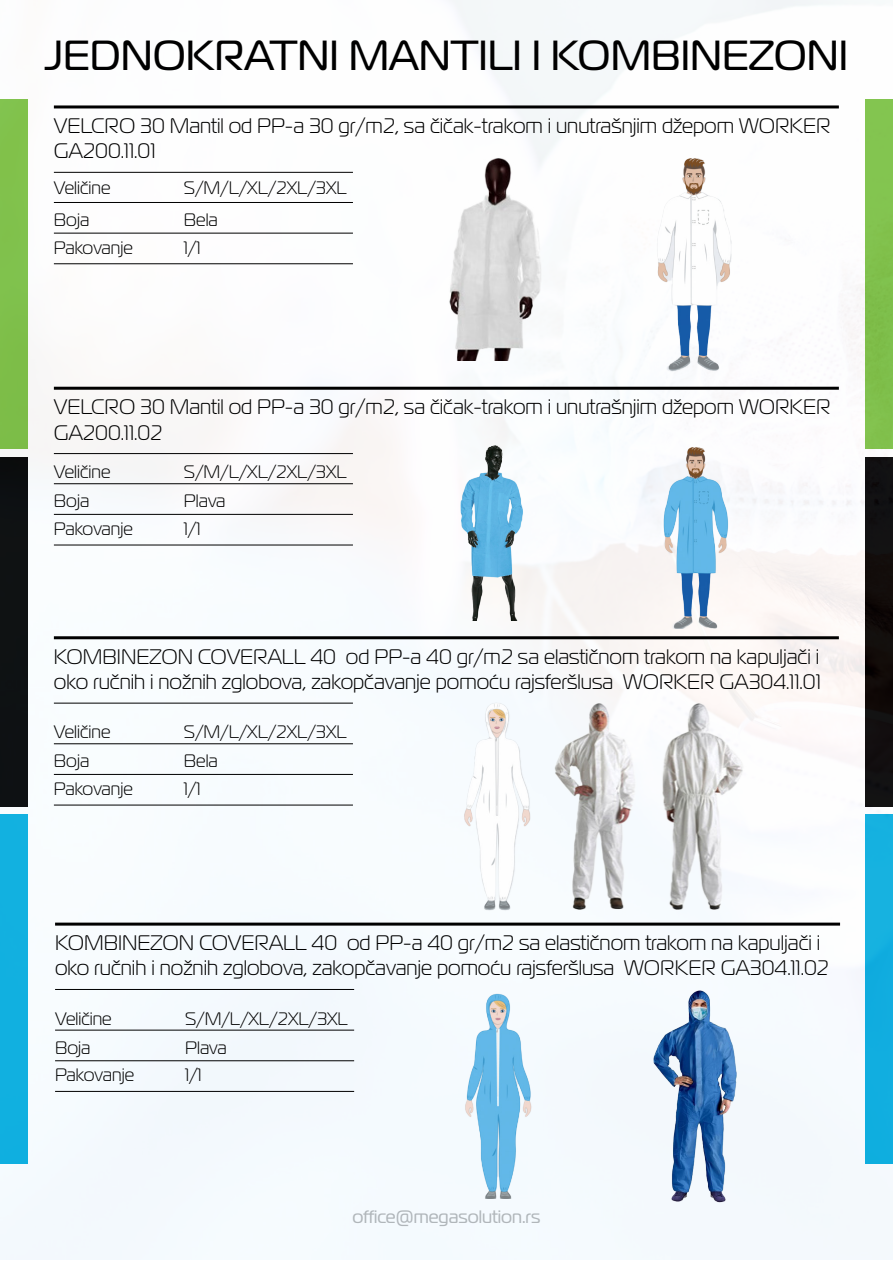
<style>
.page{position:relative;width:893px;height:1263px;background:#fff}
.page>*{position:absolute;margin:0;border:0;box-sizing:border-box;transform-origin:0 0}
.Naslov_paragrafa{font:42px "Magistral";color:#000}
.t1{font:300 21px/25.2px "Magistral";color:#000}
.Naslov_paragrafa-2{font:300 18px "Magistral";color:#000}
.t2{font:18px "Magistral";color:#b5b5b5}
</style>
<div class="page">
<img style="left:0;top:0;width:893px;height:1260px">
<hr style="left:54px;top:105px;width:785px;height:3px;background:#000">
<hr style="left:54px;top:387px;width:785px;height:3px;background:#000">
<hr style="left:54px;top:636px;width:785px;height:3px;background:#000">
<hr style="left:55px;top:922px;width:785px;height:3px;background:#000">
<hr style="left:54px;top:172px;width:299px;height:1px;background:#000">
<hr style="left:54px;top:453px;width:299px;height:1px;background:#000">
<hr style="left:54px;top:703px;width:299px;height:1px;background:#000">
<hr style="left:55px;top:989px;width:299px;height:1px;background:#000">
<hr style="left:54px;top:202px;width:299px;height:1px;background:#000">
<hr style="left:54px;top:483px;width:299px;height:1px;background:#000">
<hr style="left:54px;top:743px;width:299px;height:1px;background:#000">
<hr style="left:55px;top:1030px;width:299px;height:1px;background:#000">
<hr style="left:54px;top:233px;width:299px;height:1px;background:#000">
<hr style="left:54px;top:514px;width:299px;height:1px;background:#000">
<hr style="left:54px;top:774px;width:299px;height:1px;background:#000">
<hr style="left:55px;top:1060px;width:299px;height:1px;background:#000">
<hr style="left:54px;top:263px;width:299px;height:1px;background:#000">
<hr style="left:54px;top:545px;width:299px;height:1px;background:#000">
<hr style="left:54px;top:805px;width:299px;height:1px;background:#000">
<hr style="left:55px;top:1091px;width:299px;height:1px;background:#000">
<img style="left:423px;top:146px;width:139px;height:214px">
<img style="left:428px;top:436px;width:127px;height:184px">
<img style="left:422px;top:699px;width:128px;height:213px">
<img style="left:423px;top:985px;width:139px;height:214px">
<img style="left:628px;top:149px;width:134px;height:231px">
<img style="left:629px;top:440px;width:132px;height:188px">
<img style="left:550px;top:691px;width:212px;height:227px">
<img style="left:653px;top:990px;width:83px;height:214px">
<p class="Naslov_paragrafa" style="left:45px;top:29px;width:805px">JEDNOKRATNI MANTILI I KOMBINEZONI</p>
<p class="t1" style="left:54px;top:113px;width:778px">VELCRO 30 Mantil od PP-a 30 gr/m2, sa čičak-trakom i unutrašnjim džepom WORKER<br>GA200.11.01</p>
<p class="Naslov_paragrafa-2" style="left:54px;top:176px;width:58px">Veličine</p>
<p class="Naslov_paragrafa-2" style="left:54px;top:209px;width:37px">Boja</p>
<p class="Naslov_paragrafa-2" style="left:54px;top:237px;width:81px">Pakovanje</p>
<p class="Naslov_paragrafa-2" style="left:184px;top:177px;width:164px">S/M/L/XL/2XL/3XL</p>
<p class="Naslov_paragrafa-2" style="left:184px;top:209px;width:35px">Bela</p>
<p class="Naslov_paragrafa-2" style="left:184px;top:237px;width:18px">1/1</p>
<p class="t1" style="left:54px;top:394px;width:778px">VELCRO 30 Mantil od PP-a 30 gr/m2, sa čičak-trakom i unutrašnjim džepom WORKER<br>GA200.11.02</p>
<p class="Naslov_paragrafa-2" style="left:54px;top:461px;width:58px">Veličine</p>
<p class="Naslov_paragrafa-2" style="left:184px;top:461px;width:164px">S/M/L/XL/2XL/3XL</p>
<p class="Naslov_paragrafa-2" style="left:54px;top:490px;width:37px">Boja</p>
<p class="Naslov_paragrafa-2" style="left:184px;top:490px;width:43px">Plava</p>
<p class="Naslov_paragrafa-2" style="left:54px;top:518px;width:81px">Pakovanje</p>
<p class="Naslov_paragrafa-2" style="left:184px;top:518px;width:18px">1/1</p>
<p class="t1" style="left:54px;top:643px;width:769px">KOMBINEZON COVERALL 40 od PP-a 40 gr/m2 sa elastičnom trakom na kapuljači i oko ručnih i nožnih zglobova, zakopčavanje pomoću rajsferšlusa WORKER GA304.11.01</p>
<p class="Naslov_paragrafa-2" style="left:54px;top:721px;width:58px">Veličine</p>
<p class="Naslov_paragrafa-2" style="left:184px;top:721px;width:164px">S/M/L/XL/2XL/3XL</p>
<p class="Naslov_paragrafa-2" style="left:54px;top:750px;width:37px">Boja</p>
<p class="Naslov_paragrafa-2" style="left:184px;top:750px;width:35px">Bela</p>
<p class="Naslov_paragrafa-2" style="left:54px;top:778px;width:81px">Pakovanje</p>
<p class="Naslov_paragrafa-2" style="left:184px;top:778px;width:18px">1/1</p>
<p class="t1" style="left:55px;top:930px;width:775px">KOMBINEZON COVERALL 40 od PP-a 40 gr/m2 sa elastičnom trakom na kapuljači i oko ručnih i nožnih zglobova, zakopčavanje pomoću rajsferšlusa WORKER GA304.11.02</p>
<p class="Naslov_paragrafa-2" style="left:55px;top:1007px;width:58px">Veličine</p>
<p class="Naslov_paragrafa-2" style="left:185px;top:1007px;width:164px">S/M/L/XL/2XL/3XL</p>
<p class="Naslov_paragrafa-2" style="left:55px;top:1036px;width:37px">Boja</p>
<p class="Naslov_paragrafa-2" style="left:185px;top:1036px;width:43px">Plava</p>
<p class="Naslov_paragrafa-2" style="left:55px;top:1064px;width:81px">Pakovanje</p>
<p class="Naslov_paragrafa-2" style="left:185px;top:1064px;width:18px">1/1</p>
<p class="t2" style="left:352px;top:1206px;width:189px">office@megasolution.rs</p>
</div>
